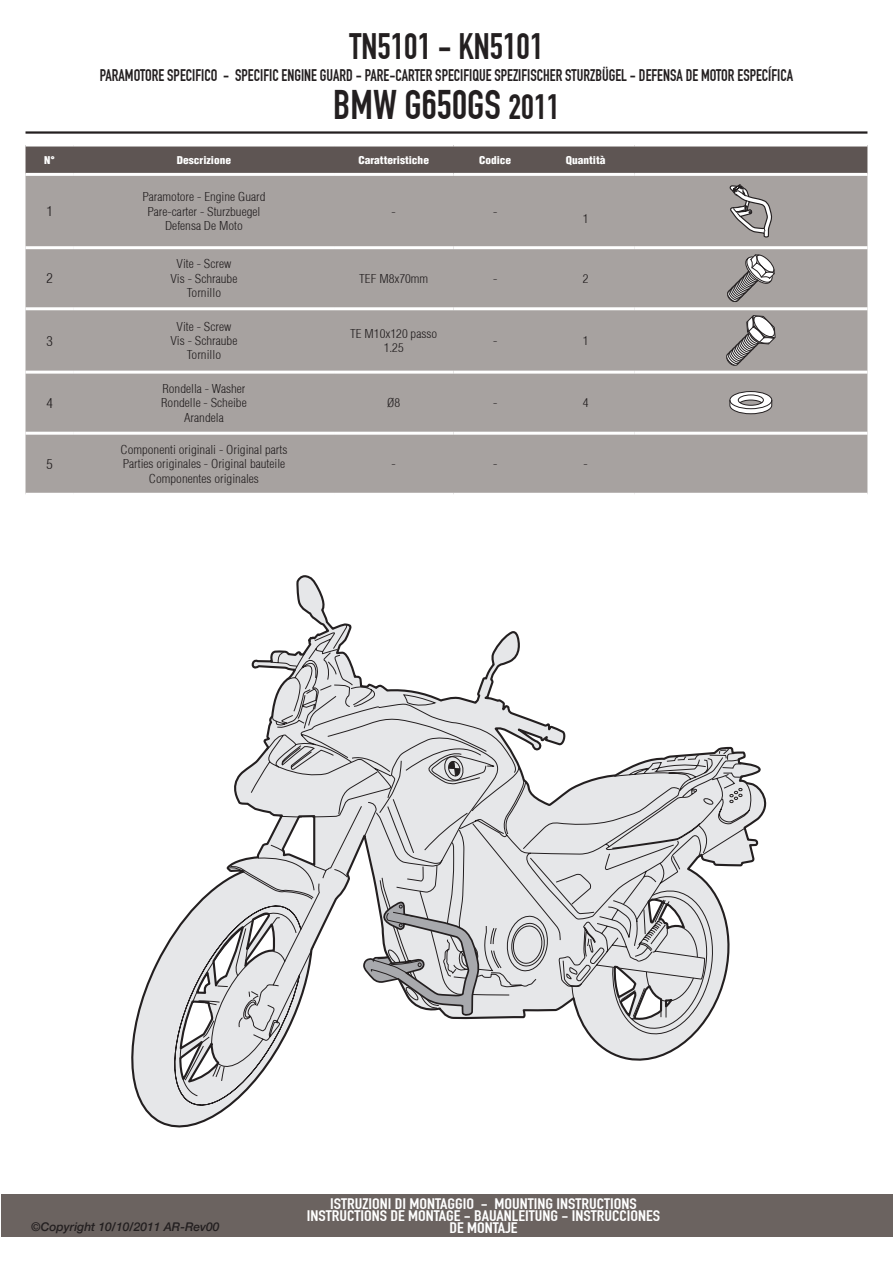
<style>
.page{position:relative;width:893px;height:1263px;background:#fff}
.page>*{position:absolute;margin:0;border:0;box-sizing:border-box;transform-origin:0 0}
.t1{font:40.5px "DIN Engschrift Alternate";color:#231f20}
.t2{font:36px "DIN Engschrift Alternate";color:#231f20}
.t3{font:16.5px "DIN Engschrift Alternate";color:#231f20;scale:.95 1}
.t4{font:15px/12px "DIN Engschrift Alternate";color:#fff;text-align:center;scale:1.2 1}
.t5{font:300 condensed 13.5px "Helvetica";color:#231f20;scale:1.08 1}
.t6{font:300 condensed 12px/14.4px "Helvetica";color:#231f20;text-align:center;scale:1.08 1}
.t7{font:italic 500 12px "Helvetica Neue";color:#231f20}
.t8{font:900 condensed 10.5px "Helvetica";color:#fff;scale:1.08 1}
.s1{font-size:34.5px}
</style>
<div class="page">
<div style="left:1px;top:1194px;width:891px;height:43px;background:#6b6360"></div>
<hr style="left:26px;top:131px;width:841px;height:3px;background:#231f20">
<div style="left:26px;top:237px;width:841px;height:256px;background:#a7a2a0"></div>
<hr style="left:26px;top:246px;width:48px;height:3px;background:#fff">
<hr style="left:74px;top:246px;width:260px;height:3px;background:#fff">
<hr style="left:334px;top:246px;width:119px;height:3px;background:#fff">
<hr style="left:453px;top:246px;width:84px;height:3px;background:#fff">
<hr style="left:537px;top:246px;width:97px;height:3px;background:#fff">
<hr style="left:634px;top:246px;width:233px;height:3px;background:#fff">
<hr style="left:26px;top:307px;width:48px;height:3px;background:#fff">
<hr style="left:74px;top:307px;width:260px;height:3px;background:#fff">
<hr style="left:334px;top:307px;width:119px;height:3px;background:#fff">
<hr style="left:453px;top:307px;width:84px;height:3px;background:#fff">
<hr style="left:537px;top:307px;width:97px;height:3px;background:#fff">
<hr style="left:634px;top:307px;width:233px;height:3px;background:#fff">
<hr style="left:26px;top:371px;width:48px;height:3px;background:#fff">
<hr style="left:74px;top:371px;width:260px;height:3px;background:#fff">
<hr style="left:334px;top:371px;width:119px;height:3px;background:#fff">
<hr style="left:453px;top:371px;width:84px;height:3px;background:#fff">
<hr style="left:537px;top:371px;width:97px;height:3px;background:#fff">
<hr style="left:634px;top:371px;width:233px;height:3px;background:#fff">
<hr style="left:26px;top:432px;width:48px;height:3px;background:#fff">
<hr style="left:74px;top:432px;width:260px;height:3px;background:#fff">
<hr style="left:334px;top:432px;width:119px;height:3px;background:#fff">
<hr style="left:453px;top:432px;width:84px;height:3px;background:#fff">
<hr style="left:537px;top:432px;width:97px;height:3px;background:#fff">
<hr style="left:634px;top:432px;width:233px;height:3px;background:#fff">
<svg style="left:26px;top:145px;width:841px;height:92px;background:#96908e"></svg>
<svg style="left:727px;top:254px;width:48px;height:50px;background:#9e9b9a"></svg>
<svg style="left:726px;top:315px;width:50px;height:52px;background:#a09c9b"></svg>
<svg style="left:729px;top:391px;width:44px;height:24px"></svg>
<svg style="left:131px;top:575px;width:636px;height:553px"></svg>
<svg style="left:165px;top:625px;width:589px;height:492px"></svg>
<svg style="left:212px;top:890px;width:506px;height:191px"></svg>
<svg style="left:362px;top:901px;width:119px;height:117px"></svg>
<h2 class="t2" style="left:350px;top:25px;width:195px">TN5101 - KN5101</h2>
<h3 class="t3" style="left:100px;top:65px;width:731px">PARAMOTORE SPECIFICO - SPECIFIC ENGINE GUARD - PARE-CARTER SPECIFIQUE SPEZIFISCHER STURZBÜGEL - DEFENSA DE MOTOR ESPECÍFICA</h3>
<h1 class="t1" style="left:333px;top:81px;width:228px">BMW G650GS <span class="s1">2011</span></h1>
<p class="t8" style="left:44px;top:153px;width:12px">N°</p>
<p class="t8" style="left:177px;top:153px;width:52px">Descrizione</p>
<p class="t8" style="left:358px;top:153px;width:67px">Caratteristiche</p>
<p class="t8" style="left:479px;top:153px;width:31px">Codice</p>
<p class="t8" style="left:566px;top:153px;width:38px">Quantità</p>
<p class="t5" style="left:46px;top:203px;width:7px">1</p>
<p class="t6" style="left:142px;top:190px;width:115px">Paramotore - Engine Guard<br>Pare-carter - Sturzbuegel<br>Defensa De Moto</p>
<p class="t6" style="left:392px;top:204px;width:5px">-</p>
<p class="t6" style="left:493px;top:204px;width:5px">-</p>
<p class="t6" style="left:583px;top:211px;width:7px">1</p>
<p class="t5" style="left:46px;top:270px;width:7px">2</p>
<p class="t6" style="left:171px;top:257px;width:63px">Vite - Screw<br>Vis - Schraube<br>Tornillo</p>
<p class="t6" style="left:359px;top:271px;width:65px">TEF M8x70mm</p>
<p class="t6" style="left:493px;top:271px;width:5px">-</p>
<p class="t6" style="left:583px;top:271px;width:7px">2</p>
<p class="t5" style="left:46px;top:332px;width:7px">3</p>
<p class="t6" style="left:171px;top:319px;width:63px">Vite - Screw<br>Vis - Schraube<br>Tornillo</p>
<p class="t6" style="left:350px;top:326px;width:82px">TE M10x120 passo<br>1.25</p>
<p class="t6" style="left:493px;top:333px;width:5px">-</p>
<p class="t6" style="left:583px;top:333px;width:7px">1</p>
<p class="t5" style="left:46px;top:394px;width:7px">4</p>
<p class="t6" style="left:161px;top:381px;width:81px">Rondella - Washer<br>Rondelle - Scheibe<br>Arandela</p>
<p class="t6" style="left:387px;top:395px;width:13px">Ø8</p>
<p class="t6" style="left:493px;top:395px;width:5px">-</p>
<p class="t6" style="left:583px;top:395px;width:7px">4</p>
<p class="t5" style="left:46px;top:455px;width:7px">5</p>
<p class="t6" style="left:121px;top:442px;width:156px">Componenti originali - Original parts<br>Parties originales - Original bauteile<br>Componentes originales</p>
<p class="t6" style="left:392px;top:457px;width:5px">-</p>
<p class="t6" style="left:493px;top:457px;width:5px">-</p>
<p class="t6" style="left:583px;top:457px;width:5px">-</p>
<p class="t7" style="left:31px;top:1220px;width:190px">©Copyright 10/10/2011 AR-Rev00</p>
<p class="t4" style="left:307px;top:1197px;width:296px">ISTRUZIONI DI MONTAGGIO - MOUNTING INSTRUCTIONS<br>INSTRUCTIONS DE MONTAGE - BAUANLEITUNG - INSTRUCCIONES<br>DE MONTAJE</p>
</div>
